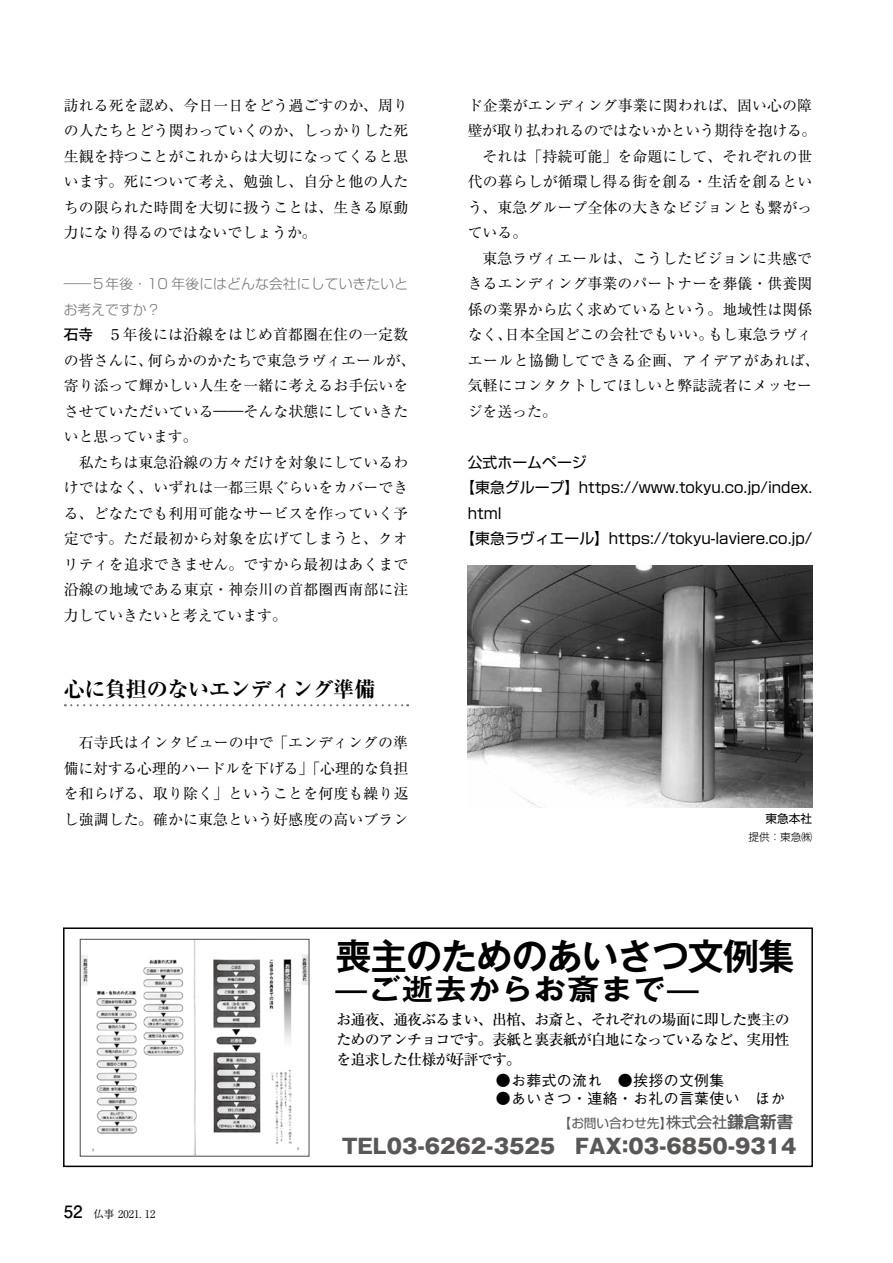
<style>
.page{position:relative;width:893px;height:1263px;background:#fff}
.page>*{position:absolute;margin:0;border:0;box-sizing:border-box;transform-origin:0 0}
.t1{font:700 36.15px "Gothic MB101 Pro De";letter-spacing:-.025em;color:#000}
.t2{font:700 28.65px "Gothic MB101 Pro De";letter-spacing:.05em;color:#000;scale:1.1 1}
.t3{font:700 expanded 21.3px "Ryumin Pro";letter-spacing:-.025em;color:#000}
.t4{font:800 20.25px "Gothic MB101 Pro";color:#5a5757}
.t5{font:14.85px/25.5px "Ryumin Pro";letter-spacing:.005em;color:#000;text-align:justify}
.t6{font:14.85px "Shin Go Pro";color:#000}
.t7{font:500 14.85px/20px "Ryumin Pro";letter-spacing:-.05em;color:#000;text-align:justify}
.t8{font:500 14.85px "Gothic BBB Pro";letter-spacing:.025em;color:#000}
.t9{font:14.85px "Ryumin Pro";letter-spacing:-.025em;color:#000}
.t10{font:14.85px "Ryumin Pro";letter-spacing:.03em;color:#000}
.t11{font:300 13.8px/25.5px "Shin Go Pro";letter-spacing:.01em;color:#727171}
.t12{font:12.75px "Shin Go Pro";letter-spacing:-.005em;color:#5a5757}
.t13{font:11.7px "Shin Go Pro";color:#000}
.t14{font:10.65px "Ryumin Pro";color:#000}
.t15{font:300 10.65px "Shin Go Pro";color:#000}
.s1{font-family:"Futo Go B101 Pro";font-weight:700}
.s2{font-size:15.3px}
.s3{font-family:"Shin Go Pro De";font-weight:700;font-size:16.35px}
.s4{font-family:"Futo Go B101 Pro";font-weight:700;font-size:16.95px}
</style>
<div class="page">
<svg style="left:65px;top:704px;width:343px;height:2px"></svg>
<img style="left:468px;top:566px;width:344px;height:242px">
<img style="left:82px;top:941px;width:225px;height:213px">
<div style="left:80px;top:939px;width:229px;height:217px;border:1px solid #4d4949"></div>
<div style="left:63px;top:927px;width:750px;height:240px;border:2px solid #000"></div>
<p class="t5" style="left:64px;top:91px;width:346px">訪れる死を認め、今日一日をどう過ごすのか、周りの人たちとどう関わっていくのか、しっかりした死生観を持つことがこれからは大切になってくると思います。死について考え、勉強し、自分と他の人たちの限られた時間を大切に扱うことは、生きる原動力になり得るのではないでしょうか。</p>
<p class="t11" style="left:64px;top:269px;width:346px">――５年後・10 年後にはどんな会社にしていきたいとお考えですか？</p>
<p class="t5" style="left:64px;top:321px;width:353px;text-align:left"><span class="s1">石寺</span> ５年後には沿線をはじめ首都圏在住の一定数の皆さんに、何らかのかたちで東急ラヴィエールが、寄り添って輝かしい人生を一緒に考えるお手伝いをさせていただいている――そんな状態にしていきたいと思っています。</p>
<p class="t5" style="left:64px;top:448px;width:346px;text-indent:15px">私たちは東急沿線の方々だけを対象にしているわけではなく、いずれは一都三県ぐらいをカバーできる、どなたでも利用可能なサービスを作っていく予定です。ただ最初から対象を広げてしまうと、クオリティを追求できません。ですから最初はあくまで沿線の地域である東京・神奈川の首都圏西南部に注力していきたいと考えています。</p>
<h3 class="t3" style="left:64px;top:673px;width:313px">心に負担のないエンディング準備</h3>
<p class="t5" style="left:64px;top:729px;width:346px;text-indent:15px">石寺氏はインタビューの中で「エンディングの準備に対する心理的ハードルを下げる」「心理的な負担を和らげる、取り除く」ということを何度も繰り返し強調した。確かに東急という好感度の高いブラン</p>
<p class="t5" style="left:468px;top:91px;width:346px">ド企業がエンディング事業に関われば、固い心の障</p>
<p class="t9" style="left:468px;top:119px;width:350px">壁が取り払われるのではないかという期待を抱ける。</p>
<p class="t5" style="left:483px;top:142px;width:331px">それは「持続可能」を命題にして、それぞれの世</p>
<p class="t5" style="left:468px;top:168px;width:346px">代の暮らしが循環し得る街を創る・生活を創るとい</p>
<p class="t5" style="left:468px;top:193px;width:346px">う、東急グループ全体の大きなビジョンとも繋がっ</p>
<p class="t5" style="left:468px;top:219px;width:61px">ている。</p>
<p class="t5" style="left:483px;top:244px;width:331px">東急ラヴィエールは、こうしたビジョンに共感で</p>
<p class="t5" style="left:468px;top:270px;width:346px">きるエンディング事業のパートナーを葬儀・供養関</p>
<p class="t5" style="left:468px;top:295px;width:346px">係の業界から広く求めているという。地域性は関係</p>
<p class="t5" style="left:468px;top:321px;width:346px">なく、日本全国どこの会社でもいい。もし東急ラヴィ</p>
<p class="t10" style="left:468px;top:348px;width:353px">エールと協働してできる企画、アイデアがあれば、</p>
<p class="t5" style="left:468px;top:372px;width:346px">気軽にコンタクトしてほしいと弊誌読者にメッセー</p>
<p class="t5" style="left:468px;top:397px;width:91px">ジを送った。</p>
<p class="t6" style="left:468px;top:450px;width:121px">公式ホームページ</p>
<p class="t6" style="left:460px;top:475px;width:353px">【東急グループ】https://www.tokyu.co.jp/index.</p>
<p class="t6" style="left:468px;top:501px;width:35px">html</p>
<p class="t6" style="left:460px;top:526px;width:353px">【東急ラヴィエール】https://tokyu-laviere.co.jp/</p>
<p class="t13" style="left:765px;top:808px;width:48px">東急本社</p>
<p class="t15" style="left:748px;top:828px;width:65px">提供：東急㈱</p>
<h1 class="t1" style="left:335px;top:926px;width:461px">喪主のためのあいさつ文例集</h1>
<h2 class="t2" style="left:335px;top:965px;width:332px">̶ご逝去からお斎まで̶</h2>
<p class="t7" style="left:336px;top:1009px;width:455px">お通夜、通夜ぶるまい、出棺、お斎と、それぞれの場面に即した喪主のためのアンチョコです。表紙と裏表紙が白地になっているなど、実用性を追求した仕様が好評です。</p>
<p class="t8" style="left:496px;top:1068px;width:230px">●お葬式の流れ　●挨拶の文例集</p>
<p class="t8" style="left:496px;top:1086px;width:291px">●あいさつ・連絡・お礼の言葉使い　ほか</p>
<p class="t12" style="left:559px;top:1112px;width:236px">【お問い合わせ先】<span class="s2">株式会社</span><span class="s3">鎌倉新書</span></p>
<p class="t14" style="left:64px;top:1206px;width:93px"><span class="s4">52</span> 仏事 2021. 12</p>
<h3 class="t4" style="left:342px;top:1129px;width:456px">TEL03-6262-3525　FAX：03-6850-9314</h3>
</div>
